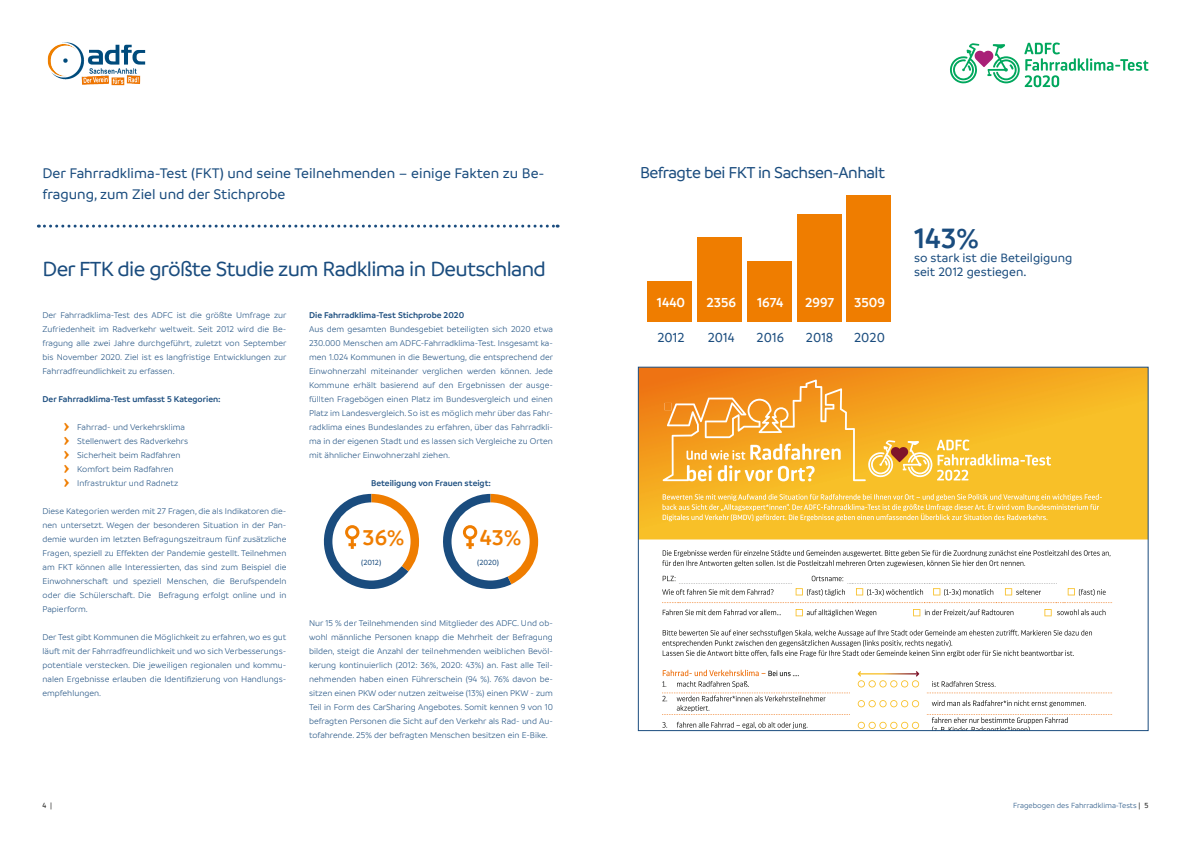
<style>
.page{position:relative;width:1191px;height:842px;background:#fff}
.page>*{position:absolute;margin:0;border:0;box-sizing:border-box;transform-origin:0 0}
.Überschrift___Brandi{font:600 30px "Branding";color:#1a4c7e}
.t1{font:600 24px "Branding";color:#ef7d00}
.Absatzformat_2{font:600 23px "Branding";color:#ef7d00}
.Überschrift___Brandi-2{font:500 22px "Branding";letter-spacing:-.03em;color:#1a4c7e}
.Überschrift___Brandi-3{font:500 17px "Branding";letter-spacing:-.03em;color:#1a4c7e}
.Einleitungstext___Br{font:500 15px/21px "Branding";color:#1a4c7e}
.Absatzformat_2-2{font:600 14px "Branding";color:#fff}
.t2{font:500 14px "Branding";color:#1a4c7e}
.Überschrift___Brandi-4{font:500 13px "Branding";color:#1a4c7e}
.Fließtext___Branding{font:300 9px/14px "Branding";color:#1a4c7e;text-align:justify}
.Fließtext___Branding-2{font:600 9px "Branding";color:#1a4c7e}
.Bildunterschriften{font:300 8px "Branding";color:#1a4c7e}
.t3{font:500 8px "Branding";color:#1a4c7e}
.t4{font:500 8px "Branding";color:#1d1d1b}
.s1{font-weight:500;color:#1d1d1b}
</style>
<div class="page">
<img style="left:47px;top:43px;width:99px;height:43px">
<svg style="left:950px;top:43px;width:198px;height:44px"></svg>
<svg style="left:38px;top:225px;width:520px;height:3px"></svg>
<svg style="left:640px;top:369px;width:506px;height:170px"></svg>
<svg style="left:662px;top:380px;width:389px;height:101px"></svg>
<svg style="left:662px;top:494px;width:439px;height:27px"></svg>
<svg style="left:662px;top:550px;width:448px;height:17px"></svg>
<svg style="left:662px;top:602px;width:450px;height:1px"></svg>
<svg style="left:662px;top:609px;width:119px;height:6px"></svg>
<svg style="left:1057px;top:609px;width:48px;height:6px"></svg>
<svg style="left:662px;top:630px;width:430px;height:27px"></svg>
<svg style="left:926px;top:681px;width:186px;height:12px"></svg>
<svg style="left:662px;top:670px;width:187px;height:45px"></svg>
<svg style="left:931px;top:700px;width:154px;height:7px"></svg>
<svg style="left:662px;top:722px;width:5px;height:6px"></svg>
<svg style="left:676px;top:722px;width:131px;height:7px"></svg>
<svg style="left:926px;top:714px;width:186px;height:15px"></svg>
<svg style="left:662px;top:576px;width:393px;height:20px"></svg>
<svg style="left:1067px;top:588px;width:38px;height:8px"></svg>
<svg style="left:795px;top:609px;width:81px;height:7px"></svg>
<svg style="left:913px;top:609px;width:100px;height:7px"></svg>
<svg style="left:1044px;top:609px;width:7px;height:7px"></svg>
<svg style="left:857px;top:671px;width:62px;height:16px"></svg>
<svg style="left:857px;top:700px;width:62px;height:7px"></svg>
<svg style="left:857px;top:722px;width:62px;height:7px"></svg>
<svg style="left:323px;top:494px;width:96px;height:95px"></svg>
<svg style="left:443px;top:494px;width:95px;height:95px"></svg>
<div style="left:846px;top:196px;width:45px;height:126px;background:#ef7d00"></div>
<div style="left:796px;top:214px;width:45px;height:108px;background:#ef7d00"></div>
<div style="left:747px;top:262px;width:45px;height:60px;background:#ef7d00"></div>
<div style="left:697px;top:237px;width:45px;height:85px;background:#ef7d00"></div>
<div style="left:647px;top:281px;width:45px;height:41px;background:#ef7d00"></div>
<p class="Einleitungstext___Br" style="left:43px;top:163px;width:503px">Der Fahrradklima-Test (FKT) und seine Teilnehmenden – einige Fakten zu Be&shy;fragung, zum Ziel und der Stichprobe</p>
<p class="Überschrift___Brandi-2" style="left:43px;top:257px;width:505px">Der FTK die größte Studie zum Radklima in Deutschland</p>
<p class="Fließtext___Branding" style="left:43px;top:308px;width:246px">Der Fahrradklima-Test des ADFC ist die größte Umfrage zur Zufriedenheit im Radverkehr weltweit. Seit 2012 wird die Be&shy;fragung alle zwei Jahre durchgeführt, zuletzt von September bis November 2020. Ziel ist es langfristige Entwicklungen zur Fahrradfreundlichkeit zu erfassen.</p>
<p class="Fließtext___Branding-2" style="left:43px;top:394px;width:180px">Der Fahrradklima-Test umfasst 5 Kategorien:</p>
<p class="t1" style="left:63px;top:412px;width:8px">›</p>
<p class="Fließtext___Branding" style="left:77px;top:420px;width:109px">Fahrrad- und Verkehrsklima</p>
<p class="t1" style="left:63px;top:426px;width:8px">›</p>
<p class="Fließtext___Branding" style="left:77px;top:434px;width:112px">Stellenwert des Radverkehrs</p>
<p class="t1" style="left:63px;top:440px;width:8px">›</p>
<p class="Fließtext___Branding" style="left:77px;top:448px;width:105px">Sicherheit beim Radfahren</p>
<p class="t1" style="left:63px;top:454px;width:8px">›</p>
<p class="Fließtext___Branding" style="left:77px;top:462px;width:98px">Komfort beim Radfahren</p>
<p class="t1" style="left:63px;top:468px;width:8px">›</p>
<p class="Fließtext___Branding" style="left:77px;top:476px;width:102px">Infrastruktur und Radnetz</p>
<p class="Fließtext___Branding" style="left:43px;top:504px;width:245px">Diese Kategorien werden mit 27 Fragen, die als Indikatoren die&shy;nen untersetzt. Wegen der besonderen Situation in der Pan&shy;demie wurden im letzten Befragungszeitraum fünf zusätzliche Fragen, speziell zu Effekten der Pandemie gestellt. Teilnehmen am FKT können alle Interessierten, das sind zum Beispiel die Einwohnerschaft und speziell Menschen, die Berufspendeln oder die Schülerschaft. Die Befragung erfolgt online und in Papierform.</p>
<p class="Fließtext___Branding" style="left:43px;top:630px;width:245px">Der Test gibt Kommunen die Möglichkeit zu erfahren, wo es gut läuft mit der Fahrradfreundlichkeit und wo sich Verbesserungs&shy;potentiale verstecken. Die jeweiligen regionalen und kommu&shy;nalen Ergebnisse erlauben die Identifizierung von Handlungs&shy;empfehlungen.</p>
<p class="Fließtext___Branding-2" style="left:309px;top:310px;width:157px">Die Fahrradklima-Test Stichprobe 2020</p>
<p class="Fließtext___Branding" style="left:309px;top:322px;width:246px">Aus dem gesamten Bundesgebiet beteiligten sich 2020 etwa 230.000 Menschen am ADFC-Fahrradklima-Test. Insgesamt ka&shy;men 1.024 Kommunen in die Bewertung, die entsprechend der Einwohnerzahl miteinander verglichen werden können. Jede Kommune erhält basierend auf den Ergebnissen der ausge&shy;füllten Fragebögen einen Platz im Bundesvergleich und einen Platz im Landesvergleich. So ist es möglich mehr über das Fahr&shy;radklima eines Bundeslandes zu erfahren, über das Fahrradkli&shy;ma in der eigenen Stadt und es lassen sich Vergleiche zu Orten mit ähnlicher Einwohnerzahl ziehen.</p>
<p class="Fließtext___Branding-2" style="left:371px;top:478px;width:121px">Beteiligung von Frauen steigt:</p>
<p class="Absatzformat_2" style="left:363px;top:524px;width:43px">36%</p>
<p class="t3" style="left:361px;top:558px;width:21px">(2012)</p>
<p class="Absatzformat_2" style="left:480px;top:525px;width:43px">43%</p>
<p class="t3" style="left:477px;top:558px;width:23px">(2020)</p>
<p class="Fließtext___Branding" style="left:309px;top:616px;width:245px">Nur 15 % der Teilnehmenden sind Mitglieder des ADFC. Und ob&shy;wohl männliche Personen knapp die Mehrheit der Befragung bilden, steigt die Anzahl der teilnehmenden weiblichen Bevöl&shy;kerung kontinuierlich (2012: 36%, 2020: 43%) an. Fast alle Teil&shy;nehmenden haben einen Führerschein (94 %). 76% davon be&shy;sitzen einen PKW oder nutzen zeitweise (13%) einen PKW - zum Teil in Form des CarSharing Angebotes. Somit kennen 9 von 10 befragten Personen die Sicht auf den Verkehr als Rad- und Au&shy;tofahrende. 25% der befragten Menschen besitzen ein E-Bike.</p>
<p class="Überschrift___Brandi-3" style="left:640px;top:164px;width:246px">Befragte bei FKT in Sachsen-Anhalt</p>
<p class="Absatzformat_2-2" style="left:657px;top:294px;width:30px">1440</p>
<p class="t2" style="left:657px;top:330px;width:29px">2012</p>
<p class="Absatzformat_2-2" style="left:706px;top:295px;width:31px">2356</p>
<p class="t2" style="left:708px;top:330px;width:28px">2014</p>
<p class="Absatzformat_2-2" style="left:757px;top:295px;width:28px">1674</p>
<p class="t2" style="left:756px;top:330px;width:29px">2016</p>
<p class="Absatzformat_2-2" style="left:805px;top:295px;width:31px">2997</p>
<p class="t2" style="left:806px;top:330px;width:29px">2018</p>
<p class="Absatzformat_2-2" style="left:854px;top:295px;width:32px">3509</p>
<p class="t2" style="left:854px;top:330px;width:32px">2020</p>
<p class="Überschrift___Brandi" style="left:914px;top:222px;width:66px">143%</p>
<p class="Überschrift___Brandi-4" style="left:914px;top:251px;width:160px">so stark ist die Beteilgigung</p>
<p class="Überschrift___Brandi-4" style="left:914px;top:265px;width:114px">seit 2012 gestiegen.</p>
<p class="t4" style="left:43px;top:801px;width:11px">4 |</p>
<p class="Bildunterschriften" style="left:1013px;top:801px;width:137px">Fragebogen des Fahrradklima-Tests <span class="s1">| 5</span></p>
</div>
